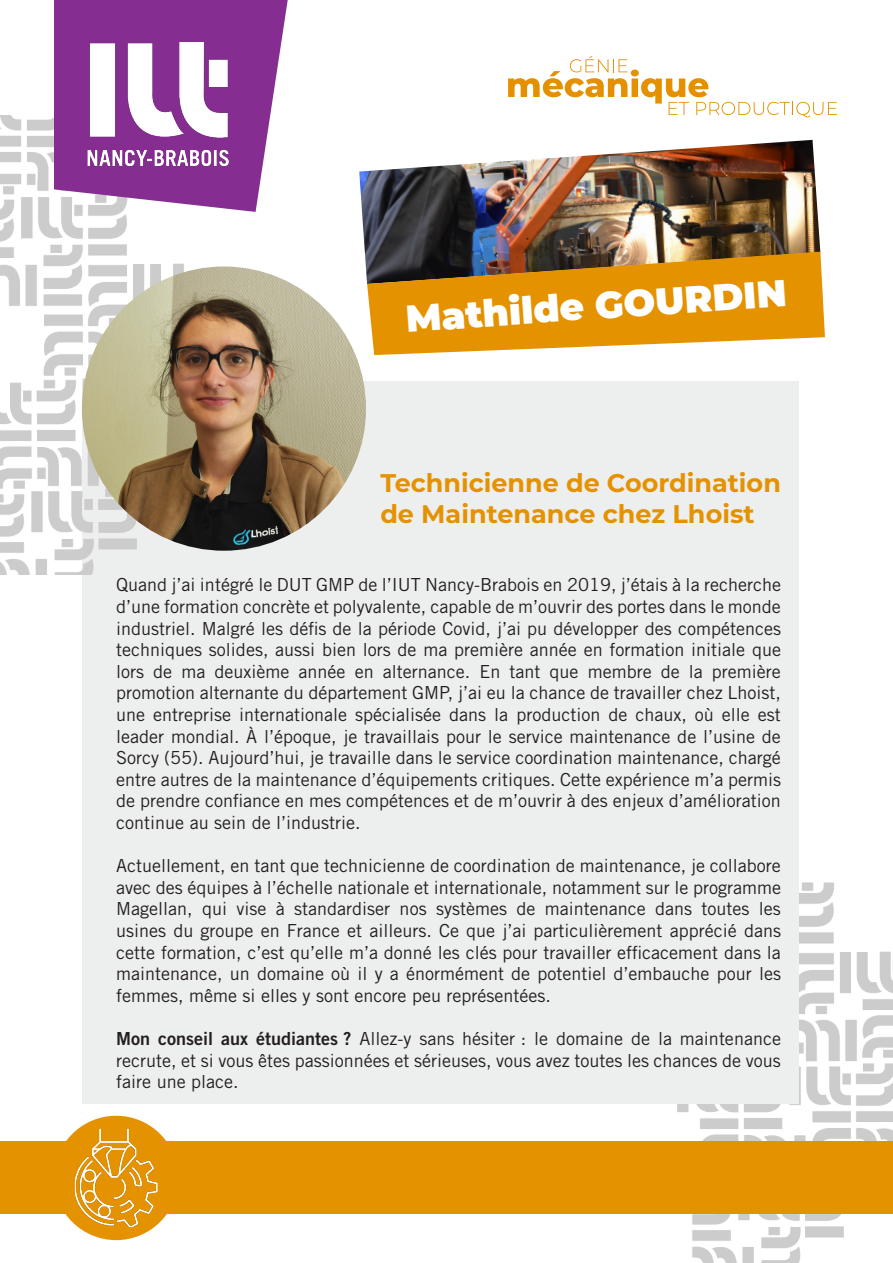
<style>
.page{position:relative;width:893px;height:1263px;background:#fff}
.page>*{position:absolute;margin:0;border:0;box-sizing:border-box;transform-origin:0 0}
.t1{font:900 37.5px "Montserrat";color:#fff}
.t2{font:700 25.5px/30.6px "Montserrat";color:#e59200}
.t3{font:18px/21.6px "Trade Gothic LT Std";color:#231f20;text-align:justify}
.s1{font-family:"Trade Gothic LT Std Bd 2"}
</style>
<div class="page">
<img style="left:672px;top:804px;width:221px;height:459px">
<div style="left:82px;top:381px;width:716px;height:722px;background:#edeeee"></div>
<img style="left:0;top:116px;width:193px;height:459px">
<svg style="left:508px;top:56px;width:329px;height:61px"></svg>
<img style="left:359px;top:140px;width:461px;height:142px">
<svg style="left:367px;top:252px;width:458px;height:103px;background:#d09021"></svg>
<img style="left:82px;top:266px;width:284px;height:285px;border-radius:142px">
<div style="left:0;top:1142px;width:893px;height:72px;background:#e59200"></div>
<div style="left:54px;top:1116px;width:124px;height:124px;background:#e59200;border-radius:50%"></div>
<img style="left:75px;top:1129px;width:83px;height:98px">
<svg style="left:54px;top:0;width:234px;height:212px;fill:#862d91"></svg>
<img style="left:87px;top:43px;width:148px;height:128px">
<p class="t1" style="left:404px;top:291px;width:383px;rotate:-4deg">Mathilde GOURDIN</p>
<p class="t2" style="left:380px;top:467px;width:402px">Technicienne de Coordination de Maintenance chez Lhoist</p>
<p class="t3" style="left:116px;top:574px;width:666px">Quand j’ai intégré le DUT GMP de l’IUT Nancy-Brabois en 2019, j’étais à la recherche d’une formation concrète et polyvalente, capable de m’ouvrir des portes dans le monde industriel. Malgré les défis de la période Covid, j’ai pu développer des compétences techniques solides, aussi bien lors de ma première année en formation initiale que lors de ma deuxième année en alternance. En tant que membre de la première promotion alternante du département GMP, j’ai eu la chance de travailler chez Lhoist, une entreprise internationale spécialisée dans la production de chaux, où elle est leader mondial. À l’époque, je travaillais pour le service maintenance de l’usine de Sorcy (55). Aujourd’hui, je travaille dans le service coordination maintenance, chargé entre autres de la maintenance d’équipements critiques. Cette expérience m’a permis de prendre confiance en mes compétences et de m’ouvrir à des enjeux d’amélioration continue au sein de l’industrie.</p>
<p class="t3" style="left:116px;top:855px;width:666px">Actuellement, en tant que technicienne de coordination de maintenance, je collabore avec des équipes à l’échelle nationale et internationale, notamment sur le programme Magellan, qui vise à standardiser nos systèmes de maintenance dans toutes les usines du groupe en France et ailleurs. Ce que j’ai particulièrement apprécié dans cette formation, c’est qu’elle m’a donné les clés pour travailler efficacement dans la maintenance, un domaine où il y a énormément de potentiel d’embauche pour les femmes, même si elles y sont encore peu représentées.</p>
<p class="t3" style="left:116px;top:1027px;width:666px"><span class="s1">Mon conseil aux étudiantes ?</span> Allez-y sans hésiter : le domaine de la maintenance recrute, et si vous êtes passionnées et sérieuses, vous avez toutes les chances de vous faire une place.</p>
</div>
